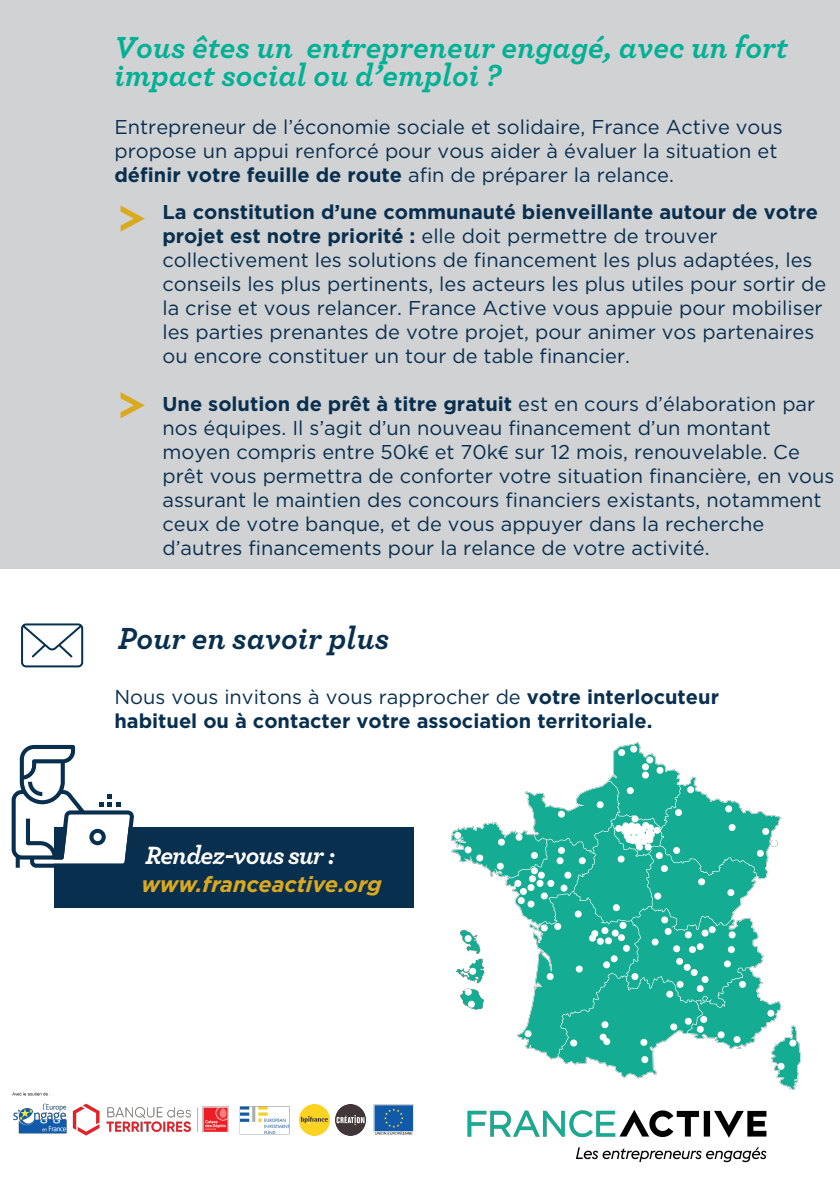
<style>
.page{position:relative;width:840px;height:1188px;background:#fff}
.page>*{position:absolute;margin:0;border:0;box-sizing:border-box;transform-origin:0 0}
.t1{font:italic 700 32px/28px "Archer Pro";color:#00b195}
.t2{font:italic 700 32px "Archer Pro";color:#092f4f}
.t3{font:italic 700 26.4px "Archer";letter-spacing:-.035em;color:#fff}
.t4{font:italic 700 22px "Gotham";color:#dba91e}
.t5{font:20px/24px "Gotham";color:#092f4f}
.t6{font:700 20px/24px "Gotham";color:#092f4f}
.s1{font-weight:700}
.s2{font-family:"Myriad Pro"}
.s3{font-weight:400}
</style>
<div class="page">
<div style="left:0;top:0;width:840px;height:568px;background:#d1d2d4"></div>
<div style="left:54px;top:828px;width:360px;height:80px;background:#092f4f"></div>
<svg style="left:12px;top:745px;width:122px;height:123px"></svg>
<img style="left:452px;top:743px;width:349px;height:346px">
<img style="left:12px;top:1092px;width:402px;height:44px">
<img style="left:452px;top:1083px;width:340px;height:80px">
<svg style="left:21px;top:623px;width:62px;height:44px"></svg>
<div style="left:299px;top:1098px;width:68px;height:38px;background:#fff"></div>
<img style="left:294px;top:1100px;width:76px;height:36px">
<svg style="left:121px;top:206px;width:24px;height:26px"></svg>
<svg style="left:121px;top:392px;width:24px;height:26px"></svg>
<h1 class="t1" style="left:114px;top:31px;width:675px">Vous êtes un entrepreneur engagé, avec un fort impact social ou d’emploi ?</h1>
<p class="t5" style="left:114px;top:115px;width:670px">Entrepreneur de l’économie sociale et solidaire, France Active vous propose un appui renforcé pour vous aider à évaluer la situation et <span class="s1">définir votre feuille de route</span> afin de préparer la relance.</p>
<p class="t5" style="left:162px;top:199px;width:665px"><span class="s1">La constitution d’une communauté bienveillante autour de votre projet est notre priorité :</span> elle doit permettre de trouver collectivement les solutions de financement les plus adaptées, les conseils les plus pertinents, les acteurs les plus utiles pour sortir de la crise et vous relancer. France Active vous appuie pour mobiliser les parties prenantes de votre projet, pour animer vos partenaires ou encore constituer un tour de table financier.</p>
<p class="t5" style="left:162px;top:391px;width:674px"><span class="s1">Une solution de prêt à titre gratuit</span> est en cours d’élaboration par nos équipes. Il s’agit d’un nouveau financement d’un montant moyen compris entre 50k<span class="s2">€</span> et 70k<span class="s2">€</span> sur 12 mois, renouvelable. Ce prêt vous permettra de conforter votre situation financière, en vous assurant le maintien des concours financiers existants, notamment ceux de votre banque, et de vous appuyer dans la recherche d’autres financements pour la relance de votre activité.</p>
<h1 class="t2" style="left:118px;top:613px;width:273px">Pour en savoir plus</h1>
<p class="t6" style="left:114px;top:685px;width:606px"><span class="s3">Nous vous invitons à vous rapprocher de</span> votre interlocuteur habituel ou à contacter votre association territoriale.</p>
<h2 class="t3" style="left:145px;top:834px;width:191px">Rendez-vous sur :</h2>
<p class="t4" style="left:141px;top:872px;width:242px">www.franceactive.org</p>
</div>
